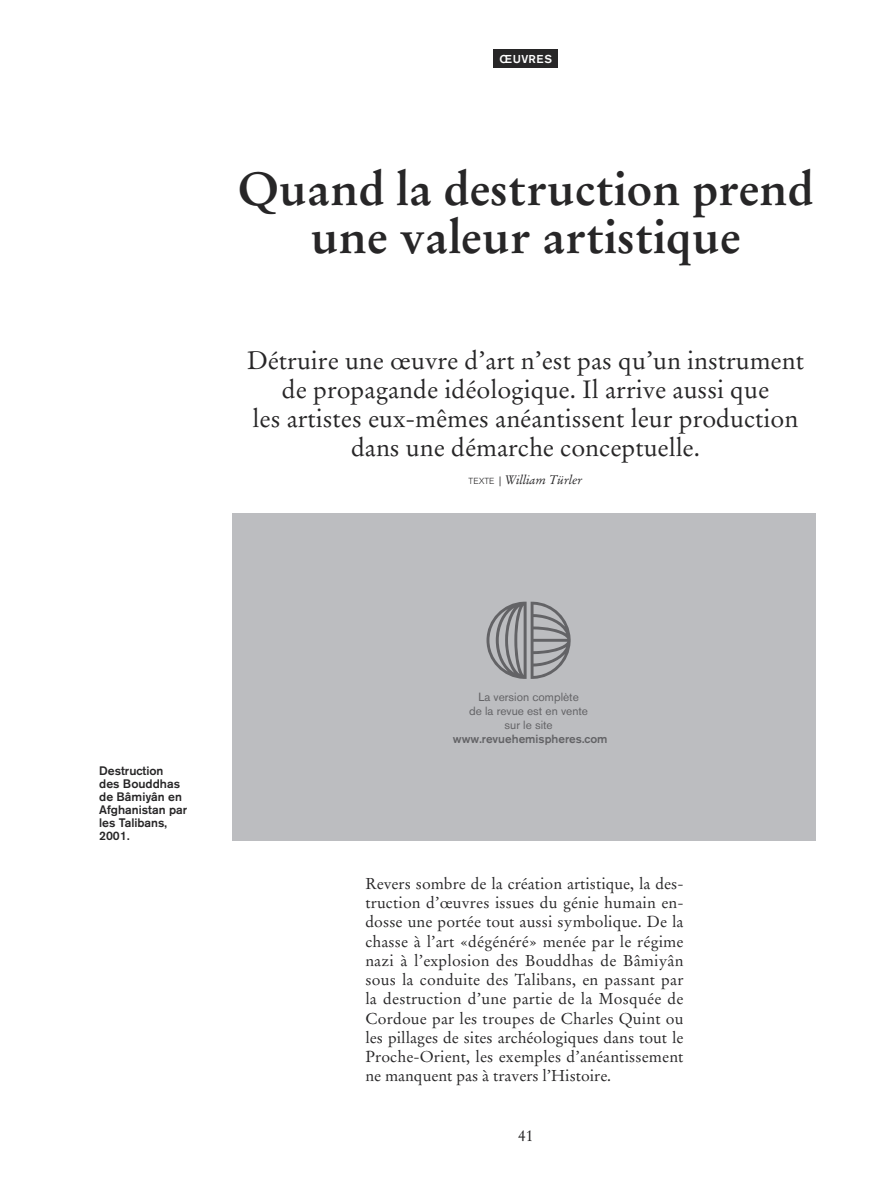
<style>
.page{position:relative;width:893px;height:1191px;background:#fff}
.page>*{position:absolute;margin:0;border:0;box-sizing:border-box;transform-origin:0 0}
.t1{font:700 46.38px/48.1px "Stempel Garamond";color:#272627;text-align:center}
.t2{font:25.03px/28.9px "Stempel Garamond";color:#272627;text-align:center}
.t3{font:15.75px/19.2px "Stempel Garamond";color:#272627;text-align:justify}
.t4{font:500 12.25px/13.1px "Akzidenz Grotesk BE";color:#272627}
.t5{font:italic 12.25px "Stempel Garamond";color:#272627}
.t6{font:11.72px/14.2px "Akzidenz Grotesk BE";color:#636366;text-align:center}
.t7{font:500 11.72px "Akzidenz Grotesk BE";color:#636366}
.t8{font:500 11.38px "Akzidenz Grotesk BE";letter-spacing:.065em;color:#fff}
.s1{font-family:"Akzidenz Grotesk BE";font-weight:300;font-style:normal;font-size:8.75px}
.s2{font-style:normal}
</style>
<div class="page">
<div style="left:493px;top:50px;width:65px;height:18px;background:#272627"></div>
<div style="left:233px;top:513px;width:582px;height:328px;background:#bcbdc0"></div>
<svg style="left:486px;top:601px;width:85px;height:78px"></svg>
<p class="t8" style="left:499px;top:55px;width:54px">ŒUVRES</p>
<p class="t1" style="left:238px;top:165px;width:577px">Quand la destruction prend une valeur artistique</p>
<p class="t2" style="left:247px;top:346px;width:558px">Détruire une œuvre d’art n’est pas qu’un instrument de propagande idéologique. Il arrive aussi que<br>les artistes eux-mêmes anéantissent leur production dans une démarche conceptuelle.</p>
<p class="t5" style="left:469px;top:472px;width:115px"><span class="s1">TEXTE</span> <span class="s2">|</span> William Türler</p>
<p class="t4" style="left:99px;top:765px;width:90px">Destruction<br>des Bouddhas de Bâmiyân en<br>Afghanistan par les Talibans,<br>2001.</p>
<p class="t6" style="left:469px;top:691px;width:120px">La version complète<br>de la revue est en vente sur le site</p>
<p class="t7" style="left:453px;top:735px;width:156px">www.revuehemispheres.com</p>
<p class="t3" style="left:365px;top:874px;width:320px">Revers sombre de la création artistique, la des&shy;truction d’œuvres issues du génie humain en&shy;dosse une portée tout aussi symbolique. De la chasse à l’art «dégénéré» menée par le régime nazi à l’explosion des Bouddhas de Bâmiyân sous la conduite des Talibans, en passant par la destruction d’une partie de la Mosquée de Cordoue par les troupes de Charles Quint ou les pillages de sites archéologiques dans tout le Proche-Orient, les exemples d’anéantissement ne manquent pas à travers l’Histoire.</p>
<p class="t3" style="left:518px;top:1126px;width:17px">41</p>
</div>
